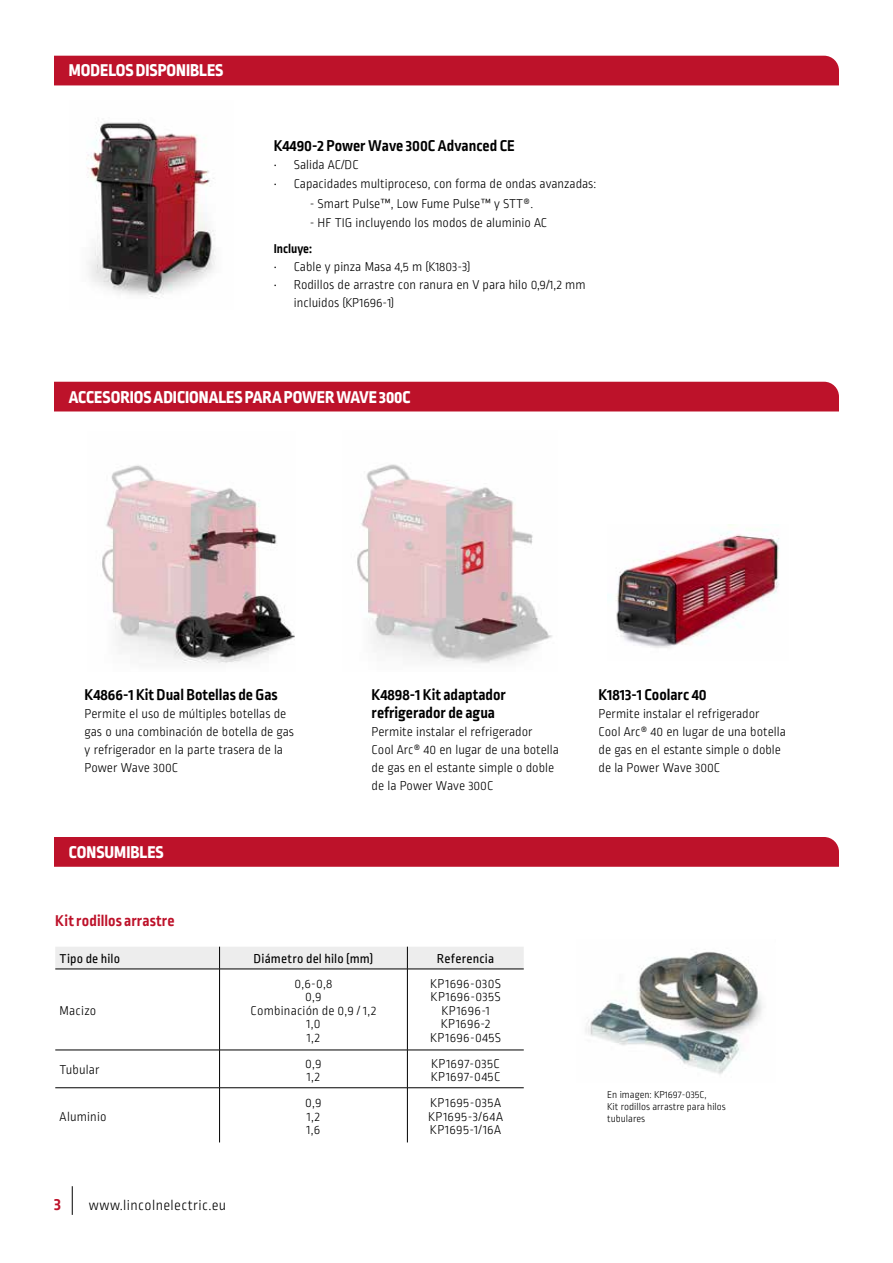
<style>
.page{position:relative;width:893px;height:1263px;background:#fff}
.page>*{position:absolute;margin:0;border:0;box-sizing:border-box;transform-origin:0 0}
.t1{font:800 18px "Ropa Sans Pro";color:#fff}
.t2{font:700 18px "Ropa Sans Pro";color:#bd122a}
.t3{font:700 16.5px/18px "Ropa Sans Pro";color:#000}
.t4{font:700 16.5px "Ropa Sans Pro";letter-spacing:.01em;color:#bd122a}
.t5{font:300 15px "Ropa Sans Pro";letter-spacing:.025em;color:#000}
.t6{font:300 13.5px/18px "Ropa Sans Pro";color:#000}
.t7{font:300 13.5px/13.5px "Ropa Sans Pro";letter-spacing:.03em;color:#000;text-align:center}
.t8{font:13.5px "Ropa Sans Pro";letter-spacing:.015em;color:#000}
.t9{font:300 13.5px/13.5px "Ropa Sans Pro";letter-spacing:.035em;color:#000}
.t10{font:700 13.5px "Ropa Sans Pro";color:#000}
.t11{font:300 10.5px/12px "Ropa Sans Pro";color:#000}
</style>
<div class="page">
<svg style="left:72px;top:1186px;width:1px;height:29px"></svg>
<img style="left:87px;top:122px;width:129px;height:176px">
<div style="left:54px;top:56px;width:785px;height:29px;background:#bd122a"></div>
<div style="left:54px;top:382px;width:785px;height:29px;background:#bd122a"></div>
<img style="left:357px;top:464px;width:195px;height:199px">
<img style="left:607px;top:525px;width:172px;height:123px">
<img style="left:102px;top:465px;width:193px;height:199px">
<div style="left:54px;top:837px;width:785px;height:30px;background:#bd122a"></div>
<div style="left:55px;top:947px;width:469px;height:22px;background:#ededed"></div>
<hr style="left:55px;top:969px;width:165px;height:1px;background:#000">
<hr style="left:220px;top:969px;width:187px;height:1px;background:#000">
<hr style="left:219px;top:969px;width:1px;height:81px;background:#000">
<hr style="left:407px;top:969px;width:117px;height:1px;background:#000">
<hr style="left:407px;top:969px;width:1px;height:81px;background:#000">
<hr style="left:55px;top:1050px;width:165px;height:1px;background:#000">
<hr style="left:220px;top:1050px;width:187px;height:1px;background:#000">
<hr style="left:219px;top:1050px;width:1px;height:37px;background:#000">
<hr style="left:407px;top:1050px;width:117px;height:1px;background:#000">
<hr style="left:407px;top:1050px;width:1px;height:37px;background:#000">
<hr style="left:55px;top:1087px;width:165px;height:1px;background:#000">
<hr style="left:220px;top:1087px;width:187px;height:1px;background:#000">
<hr style="left:219px;top:1088px;width:1px;height:54px;background:#000">
<hr style="left:407px;top:1087px;width:117px;height:1px;background:#000">
<hr style="left:407px;top:1088px;width:1px;height:54px;background:#000">
<img style="left:585px;top:952px;width:177px;height:122px">
<h1 class="t1" style="left:69px;top:60px;width:156px">MODELOS DISPONIBLES</h1>
<p class="t3" style="left:274px;top:137px;width:243px">K4490-2 Power Wave 300C Advanced CE</p>
<p class="t6" style="left:274px;top:156px;width:87px">• Salida AC/DC</p>
<p class="t6" style="left:274px;top:176px;width:324px">• Capacidades multiproceso, con forma de ondas avanzadas:</p>
<p class="t6" style="left:310px;top:195px;width:225px">- Smart Pulse™, Low Fume Pulse™ y STT®.</p>
<p class="t6" style="left:310px;top:215px;width:239px">- HF TIG incluyendo los modos de aluminio AC</p>
<p class="t10" style="left:274px;top:241px;width:40px">Incluye:</p>
<p class="t6" style="left:274px;top:258px;width:198px">• Cable y pinza Masa 4,5 m (K1803-3)</p>
<p class="t6" style="left:294px;top:276px;width:293px;text-indent:-20px">• Rodillos de arrastre con ranura en V para hilo 0,9/1,2 mm incluidos (KP1696-1)</p>
<h1 class="t1" style="left:69px;top:386px;width:343px">ACCESORIOS ADICIONALES PARA POWER WAVE 300C</h1>
<p class="t3" style="left:85px;top:686px;width:195px">K4866-1 Kit Dual Botellas de Gas</p>
<p class="t6" style="left:85px;top:705px;width:211px">Permite el uso de múltiples botellas de gas o una combinación de botella de gas y refrigerador en la parte trasera de la<br>Power Wave 300C</p>
<h1 class="t1" style="left:69px;top:841px;width:96px">CONSUMIBLES</h1>
<p class="t3" style="left:372px;top:686px;width:136px">K4898-1 Kit adaptador refrigerador de agua</p>
<p class="t6" style="left:372px;top:723px;width:189px">Permite instalar el refrigerador<br>Cool Arc® 40 en lugar de una botella de gas en el estante simple o doble de la Power Wave 300C</p>
<p class="t4" style="left:55px;top:911px;width:121px">Kit rodillos arrastre</p>
<p class="t8" style="left:60px;top:951px;width:62px">Tipo de hilo</p>
<p class="t8" style="left:254px;top:951px;width:121px">Diámetro del hilo (mm)</p>
<p class="t8" style="left:437px;top:951px;width:59px">Referencia</p>
<p class="t6" style="left:60px;top:1002px;width:38px">Macizo</p>
<p class="t6" style="left:251px;top:977px;width:127px;line-height:13.5px;text-align:center">0,6-0,8<br>0,9<br>Combinación de 0,9 / 1,2<br>1,0<br>1,2</p>
<p class="t7" style="left:430px;top:977px;width:72px">KP1696-030S<br>KP1696-035S<br>KP1696-1<br>KP1696-2<br>KP1696-045S</p>
<p class="t3" style="left:598px;top:686px;width:110px">K1813-1 Coolarc 40</p>
<p class="t6" style="left:598px;top:705px;width:189px">Permite instalar el refrigerador<br>Cool Arc® 40 en lugar de una botella de gas en el estante simple o doble de la Power Wave 300C</p>
<p class="t6" style="left:60px;top:1062px;width:42px">Tubular</p>
<p class="t6" style="left:305px;top:1057px;width:18px;line-height:13.5px">0,9<br>1,2</p>
<p class="t9" style="left:431px;top:1057px;width:71px">KP1697-035C<br>KP1697-045C</p>
<p class="t6" style="left:60px;top:1108px;width:49px">Aluminio</p>
<p class="t6" style="left:305px;top:1097px;width:18px;line-height:13.5px">0,9<br>1,2<br>1,6</p>
<p class="t7" style="left:428px;top:1097px;width:76px;text-align:left">KP1695-035A<br>KP1695-3/64A<br>KP1695-1/16A</p>
<p class="t11" style="left:607px;top:1089px;width:120px">En imagen: KP1697-035C,<br>Kit rodillos arrastre para hilos tubulares</p>
<h1 class="t2" style="left:54px;top:1193px;width:8px">3</h1>
<p class="t5" style="left:89px;top:1197px;width:139px">www.lincolnelectric.eu</p>
</div>
